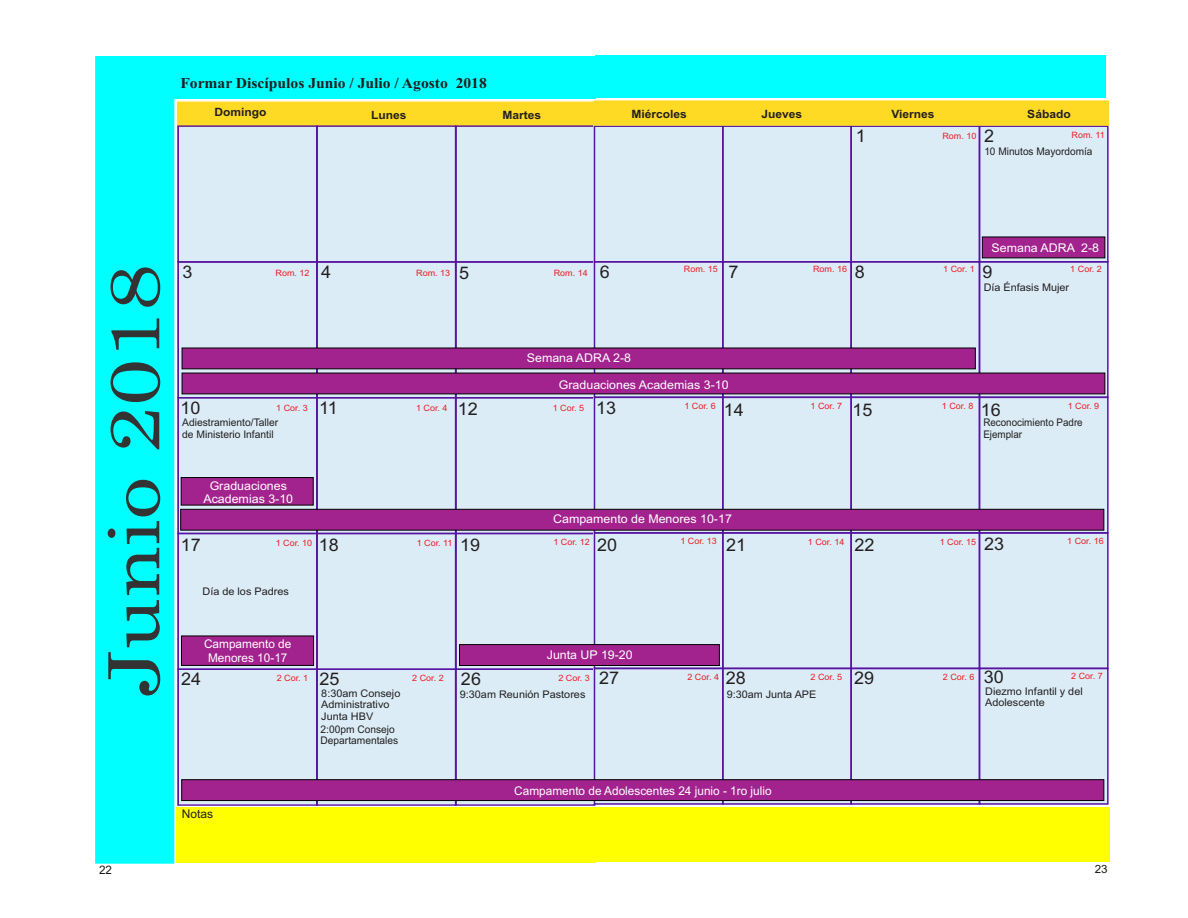
<style>
.page{position:relative;width:1188px;height:918px;background:#fff}
.page>*{position:absolute;margin:0;border:0;box-sizing:border-box;transform-origin:0 0}
.t1{font:70.65px "Century";color:#333;scale:1.2 1}
.t2{font:17.4px "Arial";color:#231f20}
.t3{font:700 15px "Times New Roman";color:#231f20;scale:1.04 1}
.t4{font:12px/13.4px "Arial";color:#fff;text-align:center}
.t5{font:12px "Arial";color:#231f20}
.t6{font:11.7px "Arial";color:#1f1a17}
.t7{font:700 11.4px "Arial";color:#231f20;scale:1.05 1}
.t8{font:11.4px "Arial";color:#1f1a17}
.t9{font:10.5px/11.7px "Arial";color:#231f20}
.t10{font:10.5px/11.7px "Arial";color:#231f20;scale:.94 1}
.t11{font:10.5px "Arial";color:#231f20;scale:.96 1}
.t12{font:8.7px "Arial";color:#ed1c24}
</style>
<div class="page">
<div style="left:179px;top:122px;width:418px;height:682px;background:#dbecf6"></div>
<div style="left:161px;top:56px;width:435px;height:43px;background:#0ff"></div>
<svg style="left:95px;top:56px;width:80px;height:808px;background:#07ffff"></svg>
<div style="left:176px;top:807px;width:420px;height:56px;background:#ff0"></div>
<div style="left:177px;top:125px;width:141px;height:138px;border:2px solid #5714a1"></div>
<div style="left:177px;top:261px;width:141px;height:137px;border:2px solid #5714a1"></div>
<div style="left:177px;top:397px;width:141px;height:137px;border:2px solid #5714a1"></div>
<div style="left:177px;top:533px;width:141px;height:137px;border:2px solid #5714a1"></div>
<div style="left:177px;top:668px;width:141px;height:138px;border:2px solid #5714a1"></div>
<div style="left:316px;top:125px;width:141px;height:138px;border:2px solid #5714a1"></div>
<div style="left:316px;top:261px;width:141px;height:137px;border:2px solid #5714a1"></div>
<div style="left:316px;top:397px;width:141px;height:137px;border:2px solid #5714a1"></div>
<div style="left:316px;top:533px;width:141px;height:137px;border:2px solid #5714a1"></div>
<div style="left:316px;top:668px;width:141px;height:138px;border:2px solid #5714a1"></div>
<div style="left:455px;top:125px;width:140px;height:138px;border:2px solid #5714a1"></div>
<div style="left:455px;top:261px;width:140px;height:137px;border:2px solid #5714a1"></div>
<div style="left:455px;top:397px;width:140px;height:137px;border:2px solid #5714a1"></div>
<div style="left:455px;top:533px;width:140px;height:137px;border:2px solid #5714a1"></div>
<div style="left:455px;top:668px;width:140px;height:138px;border:2px solid #5714a1"></div>
<svg style="left:181px;top:635px;width:133px;height:31px;background:#972384"></svg>
<div style="left:594px;top:125px;width:513px;height:679px;background:#dbecf6"></div>
<div style="left:594px;top:125px;width:130px;height:138px;border:2px solid #5714a1"></div>
<div style="left:594px;top:261px;width:130px;height:137px;border:2px solid #5714a1"></div>
<div style="left:594px;top:397px;width:130px;height:137px;border:2px solid #5714a1"></div>
<div style="left:594px;top:532px;width:130px;height:137px;border:2px solid #5714a1"></div>
<div style="left:594px;top:668px;width:130px;height:137px;border:2px solid #5714a1"></div>
<div style="left:722px;top:125px;width:130px;height:138px;border:2px solid #5714a1"></div>
<div style="left:722px;top:261px;width:130px;height:137px;border:2px solid #5714a1"></div>
<div style="left:722px;top:397px;width:130px;height:137px;border:2px solid #5714a1"></div>
<div style="left:722px;top:532px;width:130px;height:137px;border:2px solid #5714a1"></div>
<div style="left:722px;top:668px;width:130px;height:137px;border:2px solid #5714a1"></div>
<div style="left:850px;top:125px;width:130px;height:138px;border:2px solid #5714a1"></div>
<div style="left:850px;top:261px;width:130px;height:137px;border:2px solid #5714a1"></div>
<div style="left:850px;top:397px;width:130px;height:137px;border:2px solid #5714a1"></div>
<div style="left:850px;top:532px;width:130px;height:137px;border:2px solid #5714a1"></div>
<div style="left:850px;top:668px;width:130px;height:137px;border:2px solid #5714a1"></div>
<div style="left:979px;top:125px;width:130px;height:138px;border:2px solid #5714a1"></div>
<div style="left:979px;top:261px;width:130px;height:137px;border:2px solid #5714a1"></div>
<div style="left:979px;top:397px;width:130px;height:137px;border:2px solid #5714a1"></div>
<div style="left:979px;top:532px;width:130px;height:137px;border:2px solid #5714a1"></div>
<div style="left:979px;top:668px;width:130px;height:137px;border:2px solid #5714a1"></div>
<div style="left:595px;top:55px;width:511px;height:43px;background:#0ff"></div>
<div style="left:594px;top:807px;width:515px;height:55px;background:#ff0"></div>
<svg style="left:177px;top:100px;width:932px;height:27px;background:#f7d232"></svg>
<svg style="left:982px;top:236px;width:124px;height:23px;background:#952a85"></svg>
<svg style="left:181px;top:347px;width:925px;height:48px;background:#9e3f92"></svg>
<svg style="left:180px;top:477px;width:925px;height:54px"></svg>
<svg style="left:459px;top:644px;width:261px;height:22px;background:#932080"></svg>
<svg style="left:181px;top:779px;width:924px;height:22px;background:#942181"></svg>
<h3 class="t3" style="left:180px;top:78px;width:296px">Formar Discípulos Junio / Julio / Agosto 2018</h3>
<p class="t7" style="left:215px;top:108px;width:51px">Domingo</p>
<p class="t7" style="left:371px;top:110px;width:35px">Lunes</p>
<p class="t7" style="left:502px;top:110px;width:38px">Martes</p>
<p class="t7" style="left:632px;top:109px;width:54px">Miércoles</p>
<p class="t7" style="left:762px;top:109px;width:40px">Jueves</p>
<p class="t7" style="left:891px;top:109px;width:43px">Viernes</p>
<p class="t7" style="left:1027px;top:109px;width:43px">Sábado</p>
<h2 class="t2" style="left:856px;top:129px;width:12px">1</h2>
<h2 class="t2" style="left:984px;top:129px;width:12px">2</h2>
<p class="t12" style="left:942px;top:132px;width:36px">Rom. 10</p>
<p class="t12" style="left:1072px;top:132px;width:35px">Rom. 11</p>
<p class="t11" style="left:984px;top:147px;width:114px">10 Minutos Mayordomía</p>
<h1 class="t1" style="left:107px;top:697px;width:361px;rotate:-90deg">Junio 2018</h1>
<p class="t6" style="left:99px;top:865px;width:14px">22</p>
<p class="t4" style="left:992px;top:242px;width:109px">Semana ADRA 2-8</p>
<h2 class="t2" style="left:182px;top:266px;width:12px">3</h2>
<h2 class="t2" style="left:321px;top:266px;width:12px">4</h2>
<p class="t12" style="left:276px;top:270px;width:36px">Rom. 12</p>
<h2 class="t2" style="left:459px;top:266px;width:12px">5</h2>
<p class="t12" style="left:416px;top:270px;width:36px">Rom. 13</p>
<p class="t12" style="left:554px;top:270px;width:36px">Rom. 14</p>
<h2 class="t2" style="left:600px;top:266px;width:12px">6</h2>
<p class="t12" style="left:684px;top:266px;width:36px">Rom. 15</p>
<p class="t12" style="left:813px;top:265px;width:36px">Rom. 16</p>
<p class="t12" style="left:943px;top:266px;width:33px">1 Cor. 1</p>
<p class="t12" style="left:1070px;top:266px;width:33px">1 Cor. 2</p>
<h2 class="t2" style="left:855px;top:266px;width:12px">8</h2>
<h2 class="t2" style="left:982px;top:266px;width:12px">9</h2>
<h2 class="t2" style="left:729px;top:266px;width:12px">7</h2>
<p class="t9" style="left:984px;top:282px;width:87px">Día Énfasis Mujer</p>
<p class="t4" style="left:527px;top:352px;width:106px">Semana ADRA 2-8</p>
<p class="t4" style="left:559px;top:379px;width:171px">Graduaciones Academias 3-10</p>
<h2 class="t2" style="left:181px;top:401px;width:22px">10</h2>
<h2 class="t2" style="left:319px;top:401px;width:20px">11</h2>
<p class="t12" style="left:276px;top:405px;width:33px">1 Cor. 3</p>
<p class="t12" style="left:416px;top:405px;width:33px">1 Cor. 4</p>
<h2 class="t2" style="left:458px;top:402px;width:22px">12</h2>
<p class="t12" style="left:553px;top:405px;width:33px">1 Cor. 5</p>
<h2 class="t2" style="left:596px;top:402px;width:22px">13</h2>
<p class="t12" style="left:684px;top:403px;width:33px">1 Cor. 6</p>
<h2 class="t2" style="left:724px;top:403px;width:22px">14</h2>
<p class="t12" style="left:811px;top:403px;width:33px">1 Cor. 7</p>
<p class="t12" style="left:942px;top:403px;width:33px">1 Cor. 8</p>
<p class="t12" style="left:1068px;top:403px;width:33px">1 Cor. 9</p>
<h2 class="t2" style="left:981px;top:403px;width:22px">16</h2>
<h2 class="t2" style="left:852px;top:403px;width:22px">15</h2>
<p class="t9" style="left:182px;top:418px;width:98px">Adiestramiento/Taller de Ministerio Infantil</p>
<p class="t10" style="left:983px;top:418px;width:107px">Reconocimiento Padre<br>Ejemplar</p>
<p class="t4" style="left:203px;top:480px;width:91px">Graduaciones<br>Academias 3-10</p>
<p class="t4" style="left:553px;top:513px;width:180px">Campamento de Menores 10-17</p>
<h2 class="t2" style="left:181px;top:538px;width:22px">17</h2>
<p class="t12" style="left:276px;top:540px;width:38px">1 Cor. 10</p>
<h2 class="t2" style="left:319px;top:538px;width:22px">18</h2>
<p class="t12" style="left:417px;top:540px;width:37px">1 Cor. 11</p>
<h2 class="t2" style="left:460px;top:538px;width:22px">19</h2>
<p class="t12" style="left:553px;top:539px;width:38px">1 Cor. 12</p>
<h2 class="t2" style="left:597px;top:538px;width:22px">20</h2>
<p class="t12" style="left:680px;top:538px;width:38px">1 Cor. 13</p>
<p class="t12" style="left:808px;top:538px;width:38px">1 Cor. 14</p>
<p class="t12" style="left:940px;top:539px;width:38px">1 Cor. 15</p>
<p class="t12" style="left:1067px;top:538px;width:38px">1 Cor. 16</p>
<h2 class="t2" style="left:984px;top:538px;width:22px">23</h2>
<h2 class="t2" style="left:855px;top:538px;width:22px">22</h2>
<h2 class="t2" style="left:726px;top:538px;width:22px">21</h2>
<p class="t9" style="left:203px;top:586px;width:88px">Día de los Padres</p>
<p class="t4" style="left:204px;top:638px;width:89px">Campamento de<br>Menores 10-17</p>
<p class="t4" style="left:547px;top:649px;width:87px">Junta UP 19-20</p>
<h2 class="t2" style="left:181px;top:673px;width:22px">24</h2>
<p class="t5" style="left:182px;top:809px;width:33px">Notas</p>
<p class="t12" style="left:277px;top:675px;width:33px">2 Cor. 1</p>
<h2 class="t2" style="left:319px;top:673px;width:22px">25</h2>
<h2 class="t2" style="left:461px;top:672px;width:22px">26</h2>
<p class="t12" style="left:412px;top:675px;width:33px">2 Cor. 2</p>
<p class="t12" style="left:558px;top:675px;width:33px">2 Cor. 3</p>
<p class="t9" style="left:321px;top:688px;width:81px">8:30am Consejo</p>
<p class="t9" style="left:460px;top:689px;width:127px">9:30am Reunión Pastores</p>
<p class="t9" style="left:321px;top:700px;width:70px">Administrativo<br>Junta HBV</p>
<h2 class="t2" style="left:599px;top:671px;width:22px">27</h2>
<h2 class="t2" style="left:726px;top:671px;width:22px">28</h2>
<h2 class="t2" style="left:854px;top:671px;width:22px">29</h2>
<h2 class="t2" style="left:984px;top:671px;width:22px">30</h2>
<p class="t12" style="left:687px;top:674px;width:33px">2 Cor. 4</p>
<p class="t12" style="left:811px;top:674px;width:33px">2 Cor. 5</p>
<p class="t12" style="left:943px;top:674px;width:33px">2 Cor. 6</p>
<p class="t12" style="left:1071px;top:673px;width:33px">2 Cor. 7</p>
<p class="t9" style="left:727px;top:690px;width:91px">9:30am Junta APE</p>
<p class="t9" style="left:985px;top:686px;width:99px">Diezmo Infantil y del<br>Adolescente</p>
<p class="t9" style="left:321px;top:724px;width:79px">2:00pm Consejo<br>Departamentales</p>
<p class="t4" style="left:514px;top:785px;width:259px">Campamento de Adolescentes 24 junio - 1ro julio</p>
<p class="t8" style="left:1095px;top:864px;width:14px">23</p>
</div>
